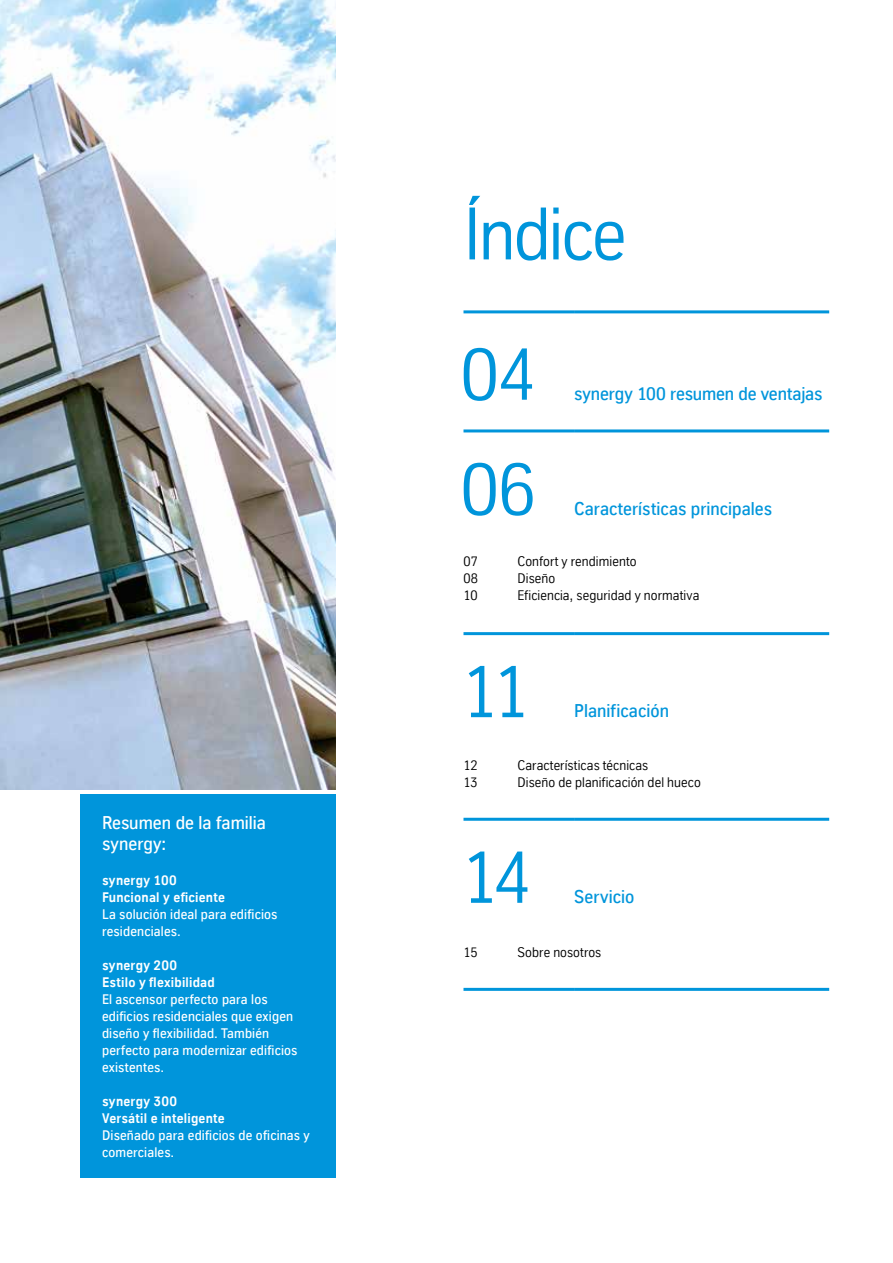
<style>
.page{position:relative;width:893px;height:1263px;background:#fff}
.page>*{position:absolute;margin:0;border:0;box-sizing:border-box;transform-origin:0 0}
.t1{font:72px/140.2px "TK Type";letter-spacing:-.03em;color:#0095db}
.t2{font:500 18px "TK Type";letter-spacing:.005em;color:#0095db}
.t3{font:500 18px/21.6px "TK Type";color:#fff}
.t4{font:500 13.5px/17px "TK Type";letter-spacing:.015em;color:#fff}
.t5{font:13.5px "TK Type";letter-spacing:.01em;color:#000}
.t6{font:700 13.5px/17px "TK Type";letter-spacing:.015em;color:#fff}
</style>
<div class="page">
<hr style="left:463px;top:310px;width:111px;height:3px;background:#0095db">
<hr style="left:574px;top:310px;width:255px;height:3px;background:#0095db">
<hr style="left:463px;top:429px;width:111px;height:3px;background:#0095db">
<hr style="left:574px;top:429px;width:255px;height:3px;background:#0095db">
<hr style="left:463px;top:632px;width:111px;height:3px;background:#0095db">
<hr style="left:574px;top:632px;width:255px;height:3px;background:#0095db">
<hr style="left:463px;top:818px;width:111px;height:3px;background:#0095db">
<hr style="left:574px;top:818px;width:255px;height:3px;background:#0095db">
<hr style="left:463px;top:988px;width:111px;height:3px;background:#0095db">
<hr style="left:574px;top:988px;width:255px;height:3px;background:#0095db">
<img style="left:0;top:0;width:336px;height:789px">
<div style="left:81px;top:795px;width:255px;height:383px;background:#0095db"></div>
<h2 class="t3" style="left:102px;top:812px;width:165px">Resumen de la familia synergy:</h2>
<p class="t6" style="left:102px;top:871px;width:124px">synergy 100<br>Funcional y eficiente</p>
<p class="t4" style="left:102px;top:905px;width:177px">La solución ideal para edificios residenciales.</p>
<p class="t6" style="left:102px;top:956px;width:114px">synergy 200<br>Estilo y flexibilidad</p>
<p class="t4" style="left:102px;top:990px;width:197px">El ascensor perfecto para los edificios residenciales que exigen diseño y flexibilidad. También perfecto para modernizar edificios existentes.</p>
<p class="t6" style="left:102px;top:1092px;width:124px">synergy 300<br>Versátil e inteligente</p>
<p class="t4" style="left:102px;top:1126px;width:209px">Diseñado para edificios de oficinas y comerciales.</p>
<h1 class="t1" style="left:461px;top:164px;width:168px">Índice<br>04</h1>
<h2 class="t2" style="left:574px;top:383px;width:250px">synergy 100 resumen de ventajas</h2>
<h1 class="t1" style="left:461px;top:419px;width:77px">06</h1>
<h2 class="t2" style="left:574px;top:498px;width:200px">Características principales</h2>
<p class="t5" style="left:463px;top:553px;width:16px">07</p>
<p class="t5" style="left:517px;top:553px;width:121px">Confort y rendimiento</p>
<p class="t5" style="left:463px;top:570px;width:16px">08</p>
<p class="t5" style="left:517px;top:570px;width:39px">Diseño</p>
<p class="t5" style="left:463px;top:587px;width:16px">10</p>
<p class="t5" style="left:517px;top:587px;width:183px">Eficiencia, seguridad y normativa</p>
<h1 class="t1" style="left:461px;top:622px;width:71px">11</h1>
<h2 class="t2" style="left:574px;top:701px;width:96px">Planificación</h2>
<p class="t5" style="left:463px;top:757px;width:16px">12</p>
<p class="t5" style="left:517px;top:757px;width:132px">Características técnicas</p>
<p class="t5" style="left:463px;top:774px;width:16px">13</p>
<p class="t5" style="left:517px;top:774px;width:185px">Diseño de planificación del hueco</p>
<h1 class="t1" style="left:461px;top:807px;width:72px">14</h1>
<h2 class="t2" style="left:574px;top:886px;width:62px">Servicio</h2>
<p class="t5" style="left:463px;top:944px;width:16px">15</p>
<p class="t5" style="left:517px;top:944px;width:85px">Sobre nosotros</p>
</div>
